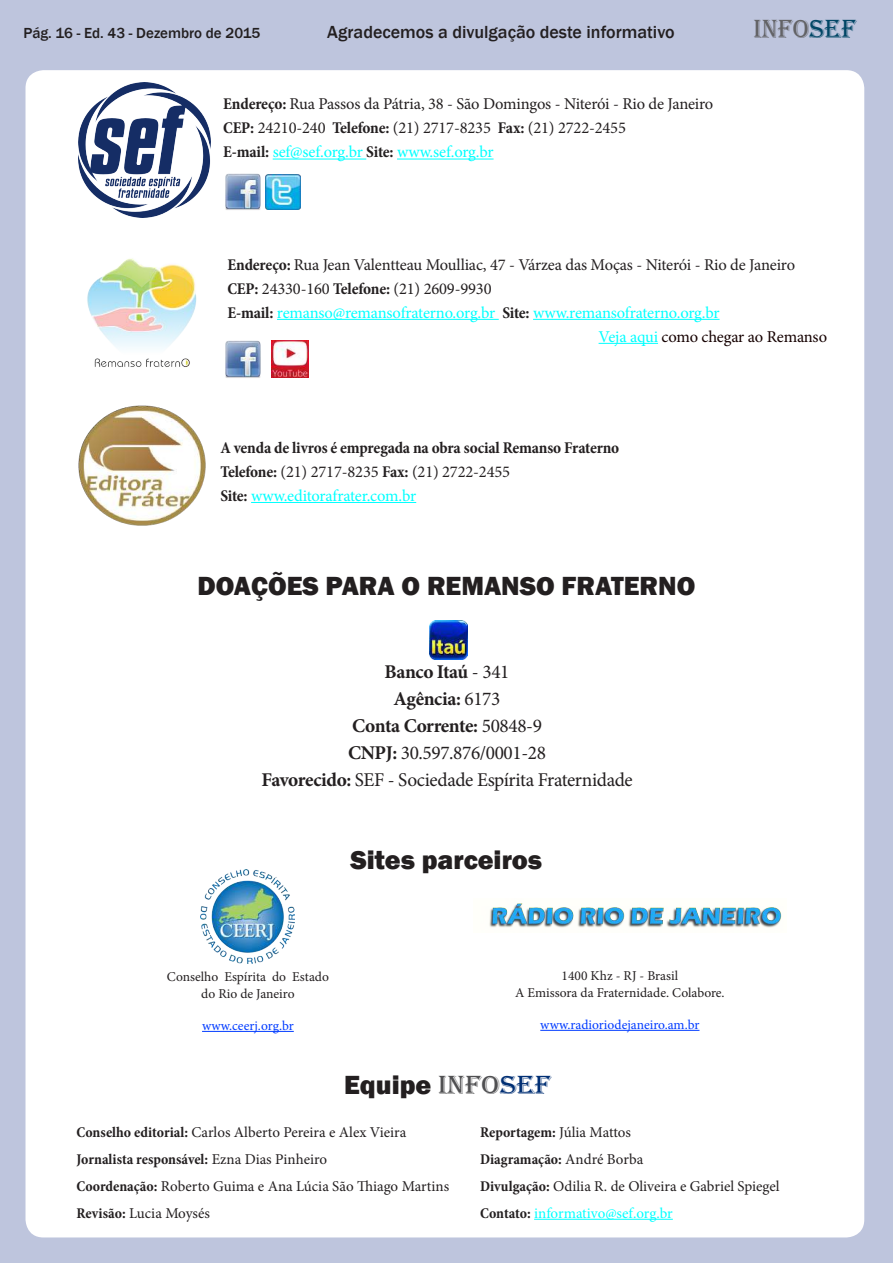
<style>
.page{position:relative;width:893px;height:1263px;background:#bec5dd}
.page>*{position:absolute;margin:0;border:0;box-sizing:border-box;transform-origin:0 0}
.t1{font:800 27px "Franklin Gothic";color:#231f20}
.t2{font:27px "Algerian";color:#636366}
.t3{font:19.5px/27px "Minion Pro";letter-spacing:-.02em;color:#231f20;text-align:center}
.t4{font:500 18px "Franklin Gothic";color:#231f20}
.t5{font:16.5px/24px "Minion Pro";letter-spacing:-.01em;color:#231f20}
.t6{font:700 condensed 16.5px/24px "Minion Pro";letter-spacing:-.01em;color:#231f20}
.t7{font:16.5px "Minion Pro";letter-spacing:-.015em;color:#0ff}
.t8{font:16.5px "Minion Pro";letter-spacing:-.01em;color:#150000}
.t9{font:15px/27px "Minion Pro";color:#231f20}
.t10{font:500 15px "Franklin Gothic";color:#231f20}
.t11{font:13.5px/16.2px "Minion Pro";color:#231f20;text-align:center}
.t12{font:13.5px "Minion Pro";color:#003bff}
.s1{color:#024766}
.s2{font-weight:700;font-stretch:condensed}
.s3{color:#0ff}
.s4{font-weight:700;font-stretch:condensed;color:#231f20}
.s5{font-weight:400;font-stretch:normal}
.s6{font-weight:400;font-stretch:normal;color:#0ff}
.s7{font-weight:700}
.s8{font-family:"Algerian";font-weight:400;color:#505052}
.s9{font-family:"Algerian";font-weight:400;color:#002f74}
</style>
<div class="page">
<div style="left:26px;top:70px;width:838px;height:1167px;background:#fff;border-radius:18px"></div>
<hr style="left:273px;top:159px;width:93px;height:1px;background:#0ff">
<hr style="left:397px;top:159px;width:97px;height:1px;background:#0ff">
<img style="left:79px;top:82px;width:131px;height:135px">
<hr style="left:277px;top:319px;width:222px;height:1px;background:#0ff">
<hr style="left:533px;top:319px;width:187px;height:1px;background:#0ff">
<hr style="left:599px;top:343px;width:59px;height:1px;background:#0ff">
<img style="left:87px;top:258px;width:110px;height:109px">
<img style="left:79px;top:406px;width:127px;height:120px">
<hr style="left:251px;top:502px;width:165px;height:1px;background:#0ff">
<img style="left:430px;top:621px;width:38px;height:38px">
<img style="left:201px;top:869px;width:94px;height:95px">
<hr style="left:202px;top:1031px;width:92px;height:1px;background:#003bff">
<img style="left:489px;top:903px;width:293px;height:25px">
<hr style="left:540px;top:1030px;width:159px;height:1px;background:#003bff">
<hr style="left:534px;top:1219px;width:139px;height:1px;background:#0ff">
<img style="left:225px;top:173px;width:36px;height:37px">
<img style="left:265px;top:175px;width:35px;height:35px">
<img style="left:271px;top:341px;width:37px;height:36px">
<img style="left:225px;top:340px;width:36px;height:38px">
<p class="t10" style="left:23px;top:23px;width:238px">Pág. 16 - Ed. 43 - Dezembro de 2015</p>
<p class="t4" style="left:327px;top:21px;width:349px">Agradecemos a divulgação deste informativo</p>
<h1 class="t2" style="left:753px;top:14px;width:104px">INFO<span class="s1">SEF</span></h1>
<p class="t5" style="left:223px;top:92px;width:492px"><span class="s2">Endereço:</span> Rua Passos da Pátria, 38 - São Domingos - Niterói - Rio de Janeiro<br><span class="s2">CEP:</span> 24210-240 <span class="s2">Telefone:</span> (21) 2717-8235 <span class="s2">Fax:</span> (21) 2722-2455<br><span class="s2">E-mail:</span> <span class="s3">sef@sef.org.br</span> <span class="s2">Site:</span> <span class="s3">www.sef.org.br</span></p>
<p class="t5" style="left:227px;top:252px;width:569px"><span class="s2">Endereço:</span> Rua Jean Valentteau Moulliac, 47 - Várzea das Moças - Niterói - Rio de Janeiro</p>
<p class="t5" style="left:227px;top:276px;width:266px"><span class="s2">CEP:</span> 24330-160 <span class="s2">Telefone:</span> (21) 2609-9930</p>
<p class="t7" style="left:227px;top:301px;width:494px"><span class="s4">E-mail:</span> remanso@remansofraterno.org.br <span class="s4">Site:</span> www.remansofraterno.org.br</p>
<p class="t8" style="left:599px;top:325px;width:230px"><span class="s3">Veja aqui</span> como chegar ao Remanso</p>
<p class="t6" style="left:220px;top:435px;width:400px">A venda de livros é empregada na obra social Remanso Fraterno<br>Telefone: <span class="s5">(21) 2717-8235</span> Fax: <span class="s5">(21) 2722-2455<br></span>Site: <span class="s6">www.editorafrater.com.br</span></p>
<h1 class="t1" style="left:197px;top:569px;width:500px">DOAÇÕES PARA O REMANSO FRATERNO</h1>
<h2 class="t3" style="left:261px;top:658px;width:373px"><span class="s7">Banco Itaú</span> - 341<br><span class="s7">Agência:</span> 6173<br><span class="s7">Conta Corrente:</span> 50848-9<br><span class="s7">CNPJ:</span> 30.597.876/0001-28<br><span class="s7">Favorecido:</span> SEF - Sociedade Espírita Fraternidade</h2>
<h1 class="t1" style="left:350px;top:843px;width:193px">Sites parceiros</h1>
<p class="t11" style="left:167px;top:969px;width:164px">Conselho Espírita do Estado do Rio de Janeiro</p>
<p class="t12" style="left:202px;top:1017px;width:93px">www.ceerj.org.br</p>
<p class="t11" style="left:515px;top:968px;width:211px">1400 Khz - RJ - Brasil<br>A Emissora da Fraternidade. Colabore.</p>
<p class="t12" style="left:540px;top:1016px;width:161px">www.radioriodejaneiro.am.br</p>
<h1 class="t1" style="left:344px;top:1067px;width:209px">Equipe <span class="s8">INFO</span><span class="s9">SEF</span></h1>
<p class="t9" style="left:77px;top:1118px;width:374px"><span class="s2">Conselho editorial:</span> Carlos Alberto Pereira e Alex Vieira <span class="s2">Jornalista responsável:</span> Ezna Dias Pinheiro<br><span class="s2">Coordenação:</span> Roberto Guima e Ana Lúcia São Thiago Martins <span class="s2">Revisão:</span> Lucia Moysés</p>
<p class="t9" style="left:480px;top:1118px;width:301px"><span class="s2">Reportagem:</span> Júlia Mattos<br><span class="s2">Diagramação:</span> André Borba<br><span class="s2">Divulgação:</span> Odilia R. de Oliveira e Gabriel Spiegel <span class="s2">Contato:</span> <span class="s3">informativo@sef.org.br</span></p>
</div>
